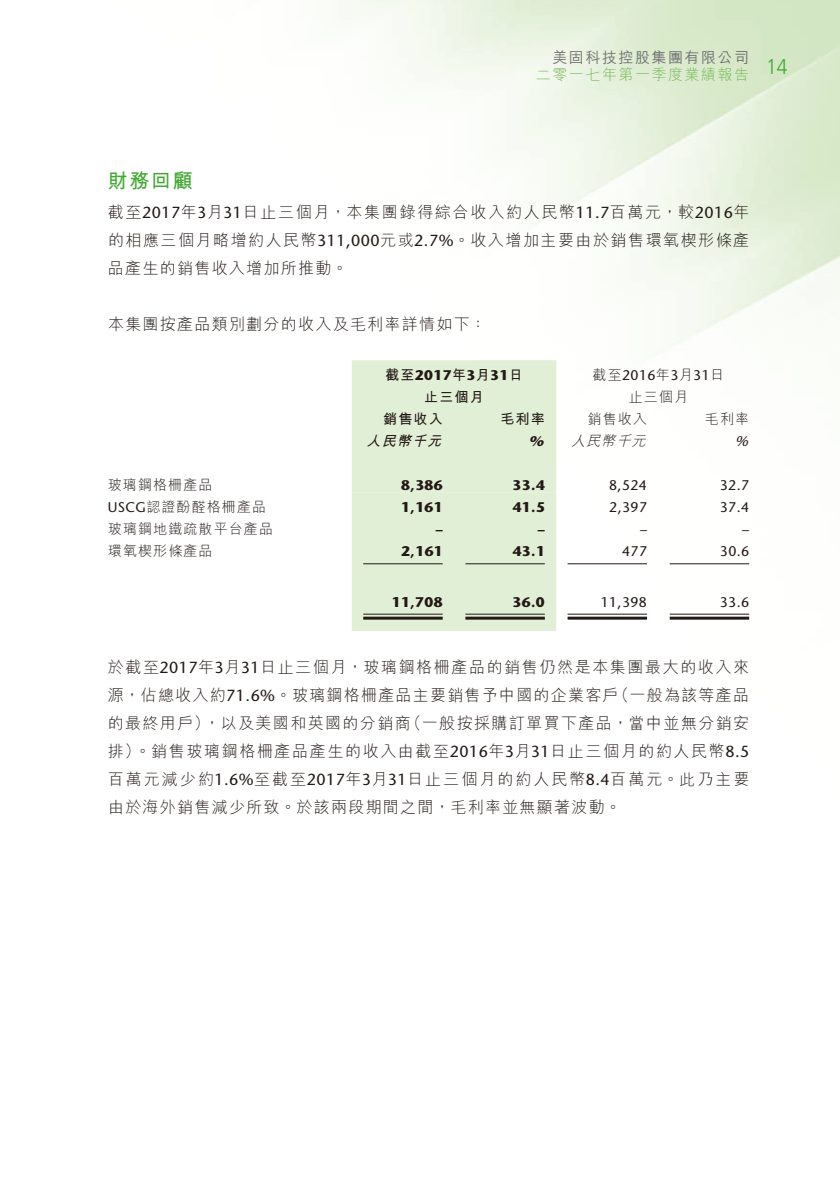
<style>
.page{position:relative;width:840px;height:1191px;background:#fff}
.page>*{position:absolute;margin:0;border:0;box-sizing:border-box;transform-origin:0 0}
.t1{font:300 21.4px "Frutiger LT Std";color:#42a832;scale:.9 1}
.t2{font:700 20px "M Hei HK";color:#42a832}
.t3{font:300 16px/28px "M Hei HK";letter-spacing:.085em;color:#231916}
.t4{font:300 15px "M Hei HK";letter-spacing:.1em;color:#76b855}
.t5{font:500 15px "M Hei HK";letter-spacing:.1em;color:#727272}
.t6{font:700 14px "Stone Sans Std";letter-spacing:.03em;color:#231916}
.t7{font:500 14px "Stone Sans Std";letter-spacing:.03em;color:#231916}
.t8{font:300 14px "M Hei HK";letter-spacing:.08em;color:#231916}
.t9{font:700 14px "M Hei HK";letter-spacing:.08em;color:#231916}
.t10{font:italic 300 14px "M Hei HK";color:#231916}
.t11{font:italic 700 14px "M Hei HK";color:#231916}
.t12{font:italic 500 14px "Stone Sans Std";color:#231916}
.t13{font:italic 700 14px "Stone Sans Std";color:#231916}
.s1{font-family:"Stone Sans Std";font-weight:500}
.s2{font-family:"M Hei HK"}
.s3{font-family:"M Hei HK";font-weight:300}
</style>
<div class="page">
<img style="left:338px;top:0;width:501px;height:620px">
<div style="left:351px;top:360px;width:205px;height:271px;background:#e2efd7"></div>
<hr style="left:363px;top:563px;width:79px;height:1px;background:#231916">
<hr style="left:465px;top:563px;width:79px;height:1px;background:#231916">
<hr style="left:567px;top:563px;width:79px;height:1px;background:#231916">
<hr style="left:669px;top:563px;width:79px;height:1px;background:#231916">
<hr style="left:363px;top:613px;width:79px;height:1px;background:#231916">
<hr style="left:363px;top:616px;width:79px;height:3px;background:#231916">
<hr style="left:465px;top:613px;width:79px;height:1px;background:#231916">
<hr style="left:465px;top:616px;width:79px;height:3px;background:#231916">
<hr style="left:567px;top:613px;width:79px;height:1px;background:#231916">
<hr style="left:567px;top:616px;width:79px;height:3px;background:#231916">
<hr style="left:669px;top:613px;width:79px;height:1px;background:#231916">
<hr style="left:669px;top:616px;width:79px;height:3px;background:#231916">
<p class="t5" style="left:552px;top:47px;width:198px">美固科技控股集團有限公司</p>
<p class="t4" style="left:535px;top:64px;width:214px">二零一七年第一季度業績報告</p>
<h1 class="t1" style="left:765px;top:54px;width:25px">14</h1>
<p class="t2" style="left:108px;top:166px;width:86px">財務回顧</p>
<p class="t3" style="left:108px;top:198px;width:642px;text-align:justify">截至<span class="s1">2017</span>年<span class="s1">3</span>月<span class="s1">31</span>日止三個月，本集團錄得綜合收入約人民幣<span class="s1">11.7</span>百萬元，較<span class="s1">2016</span>年的相應三個月略增約人民幣<span class="s1">311,000</span>元或<span class="s1">2.7%</span>。收入增加主要由於銷售環氧楔形條產品產生的銷售收入增加所推動。</p>
<p class="t3" style="left:108px;top:310px;width:379px">本集團按產品類別劃分的收入及毛利率詳情如下：</p>
<p class="t6" style="left:385px;top:367px;width:139px"><span class="s2">截至</span>2017<span class="s2">年</span>3<span class="s2">月</span>31<span class="s2">日</span></p>
<p class="t9" style="left:424px;top:387px;width:61px">止三個月</p>
<p class="t9" style="left:383px;top:409px;width:61px">銷售收入</p>
<p class="t9" style="left:500px;top:409px;width:46px">毛利率</p>
<p class="t7" style="left:592px;top:367px;width:133px"><span class="s3">截至</span>2016<span class="s3">年</span>3<span class="s3">月</span>31<span class="s3">日</span></p>
<p class="t8" style="left:628px;top:387px;width:61px">止三個月</p>
<p class="t8" style="left:704px;top:409px;width:46px">毛利率</p>
<p class="t8" style="left:587px;top:409px;width:61px">銷售收入</p>
<p class="t11" style="left:366px;top:431px;width:81px">人民幣千元</p>
<p class="t13" style="left:527px;top:433px;width:21px">%</p>
<p class="t10" style="left:570px;top:431px;width:81px">人民幣千元</p>
<p class="t12" style="left:734px;top:433px;width:19px">%</p>
<p class="t8" style="left:108px;top:475px;width:106px">玻璃鋼格柵產品</p>
<p class="t6" style="left:401px;top:477px;width:43px">8,386</p>
<p class="t6" style="left:512px;top:477px;width:34px">33.4</p>
<p class="t7" style="left:609px;top:477px;width:39px">8,524</p>
<p class="t7" style="left:719px;top:477px;width:31px">32.7</p>
<p class="t8" style="left:108px;top:497px;width:160px"><span class="s1">USCG</span>認證酚醛格柵產品</p>
<p class="t6" style="left:401px;top:499px;width:43px">1,161</p>
<p class="t6" style="left:512px;top:499px;width:34px">41.5</p>
<p class="t7" style="left:609px;top:499px;width:39px">2,397</p>
<p class="t7" style="left:719px;top:499px;width:31px">37.4</p>
<p class="t8" style="left:108px;top:519px;width:167px">玻璃鋼地鐵疏散平台產品</p>
<p class="t6" style="left:435px;top:521px;width:8px">–</p>
<p class="t6" style="left:537px;top:521px;width:8px">–</p>
<p class="t7" style="left:639px;top:521px;width:8px">–</p>
<p class="t7" style="left:741px;top:521px;width:8px">–</p>
<p class="t8" style="left:108px;top:541px;width:106px">環氧楔形條產品</p>
<p class="t6" style="left:401px;top:543px;width:43px">2,161</p>
<p class="t6" style="left:512px;top:543px;width:34px">43.1</p>
<p class="t7" style="left:621px;top:543px;width:26px">477</p>
<p class="t7" style="left:719px;top:543px;width:31px">30.6</p>
<p class="t6" style="left:391px;top:593px;width:52px">11,708</p>
<p class="t6" style="left:512px;top:593px;width:34px">36.0</p>
<p class="t7" style="left:600px;top:593px;width:48px">11,398</p>
<p class="t7" style="left:719px;top:593px;width:31px">33.6</p>
<p class="t3" style="left:108px;top:653px;width:642px;text-align:right">於截至<span class="s1">2017</span>年<span class="s1">3</span>月<span class="s1">31</span>日止三個月，玻璃鋼格柵產品的銷售仍然是本集團最大的收入來（一般為該等產品</p>
<p class="t3" style="left:405px;top:681px;width:345px;text-indent:-297px">源，佔總收入約<span class="s1">71.6%</span>。玻璃鋼格柵產品主要銷售予中國的企業客戶<br>（一般按採購訂單買下產品，當中並無分銷安</p>
<p class="t3" style="left:108px;top:709px;width:642px">的最終用戶）<br>排）。銷售玻璃鋼格柵產品產生的收入由截至<span class="s1">2016</span>年<span class="s1">3</span>月<span class="s1">31</span>日止三個月的約人民幣<span class="s1">8.5</span>百萬元減少約<span class="s1">1.6%</span>至截至<span class="s1">2017</span>年<span class="s1">3</span>月<span class="s1">31</span>日止三個月的約人民幣<span class="s1">8.4</span>百萬元。此乃主要由於海外銷售減少所致。於該兩段期間之間，毛利率並無顯著波動。</p>
<p class="t3" style="left:204px;top:709px;width:208px">，以及美國和英國的分銷商</p>
</div>
